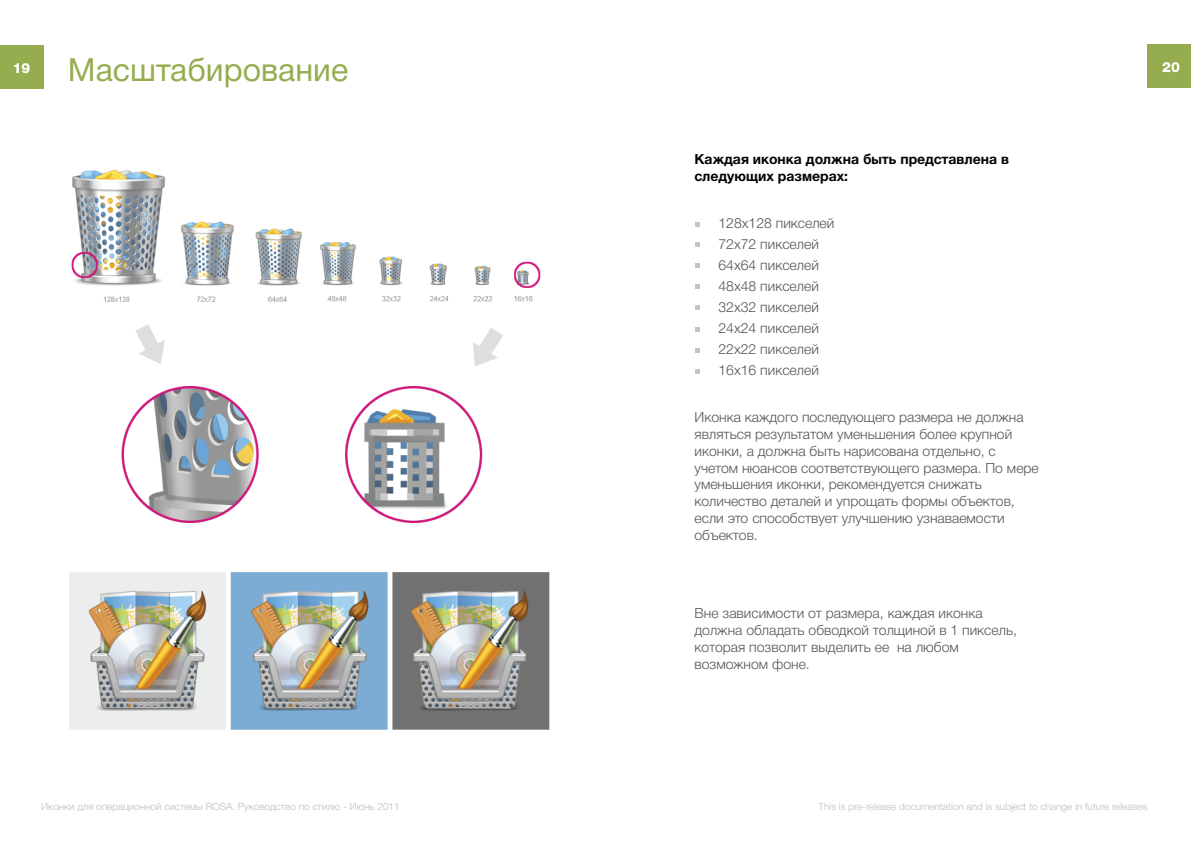
<style>
.page{position:relative;width:1191px;height:842px;background:#fff}
.page>*{position:absolute;margin:0;border:0;box-sizing:border-box;transform-origin:0 0}
.t1{font:32px "Helvetica 5 Normal";color:#95ad4f}
.t2{font:14px/16.8px "Helvetica 4 Light";color:#535453}
.t3{font:14px/16.8px "Helvetica 7 Bold";color:#040503}
.t4{font:14px "Helvetica 8 Heavy";color:#fff}
.t5{font:10px "Helvetica 4 Light";color:#bcbdc0}
</style>
<div class="page">
<div style="left:0;top:46px;width:43px;height:43px;background:#95ad4f"></div>
<div style="left:1148px;top:45px;width:43px;height:43px;background:#95ad4f"></div>
<svg style="left:695px;top:284px;width:4px;height:5px"></svg>
<svg style="left:695px;top:263px;width:4px;height:5px"></svg>
<svg style="left:695px;top:242px;width:4px;height:5px"></svg>
<svg style="left:695px;top:222px;width:4px;height:4px"></svg>
<svg style="left:695px;top:305px;width:4px;height:5px"></svg>
<svg style="left:695px;top:348px;width:4px;height:5px"></svg>
<svg style="left:695px;top:369px;width:4px;height:4px"></svg>
<svg style="left:695px;top:327px;width:4px;height:5px"></svg>
<img style="left:71px;top:170px;width:470px;height:353px">
<img style="left:69px;top:572px;width:481px;height:158px">
<p class="t4" style="left:13px;top:60px;width:19px">19</p>
<h1 class="t1" style="left:68px;top:52px;width:282px">Масштабирование</h1>
<p class="t3" style="left:694px;top:151px;width:316px">Каждая иконка должна быть представлена в следующих размерах:</p>
<p class="t2" style="left:718px;top:213px;width:117px;line-height:21px">128х128 пикселей<br>72х72 пикселей<br>64х64 пикселей<br>48х48 пикселей<br>32х32 пикселей<br>24x24 пикселей<br>22x22 пикселей<br>16x16 пикселей</p>
<p class="t2" style="left:694px;top:409px;width:346px">Иконка каждого последующего размера не должна являться результатом уменьшения более крупной иконки, а должна быть нарисована отдельно, с учетом нюансов соответствующего размера. По мере уменьшения иконки, рекомендуется снижать количество деталей и упрощать формы объектов, если это способствует улучшению узнаваемости объектов.</p>
<p class="t2" style="left:694px;top:605px;width:324px">Вне зависимости от размера, каждая иконка должна обладать обводкой толщиной в 1 пиксель, которая позволит выделить ее на любом возможном фоне.</p>
<p class="t4" style="left:1162px;top:59px;width:19px">20</p>
<p class="t5" style="left:41px;top:801px;width:360px">Иконки для операционной системы ROSA. Руководство по стилю - Июнь 2011</p>
<p class="t5" style="left:818px;top:801px;width:330px">This is pre-release documentation and is subject to change in future releases</p>
</div>
